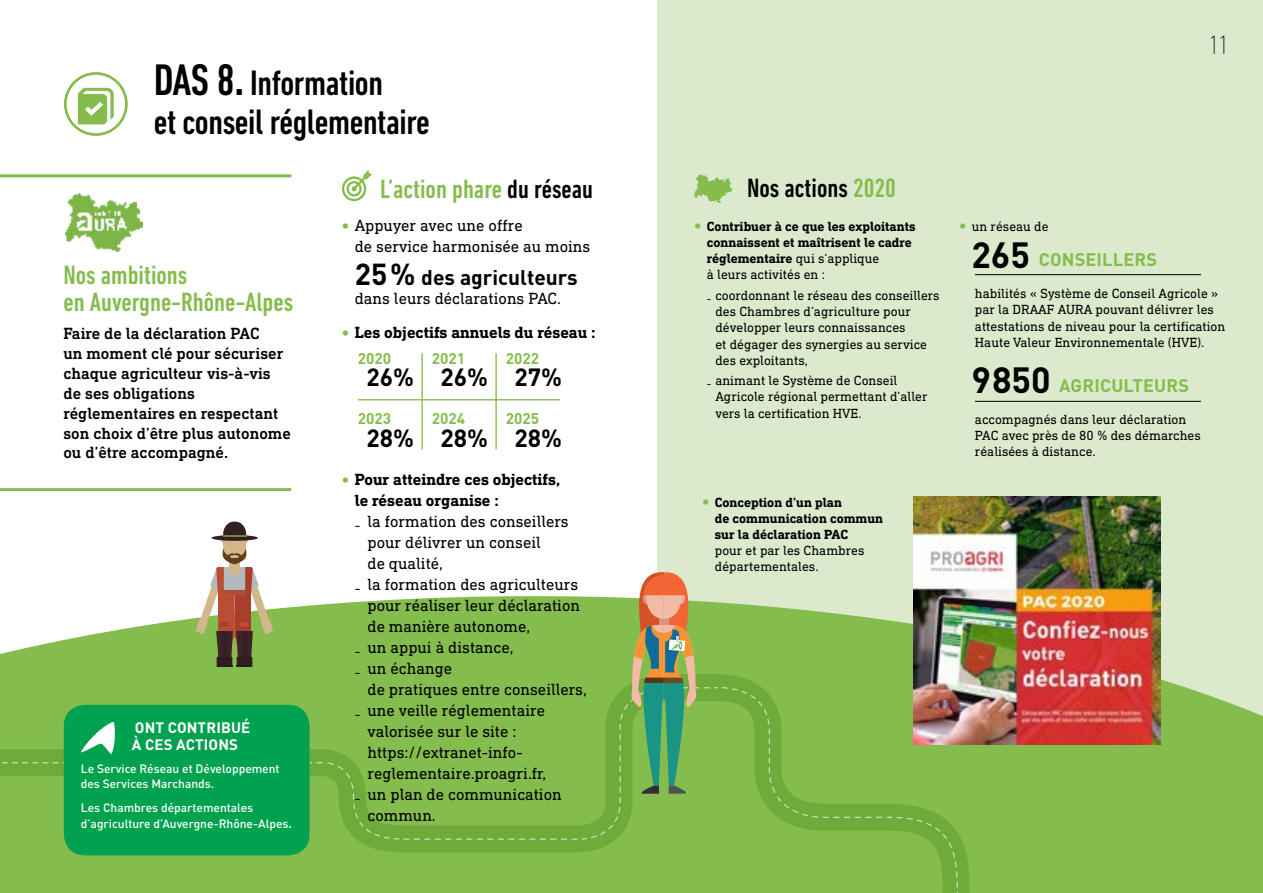
<style>
.page{position:relative;width:1263px;height:893px;background:#fff}
.page>*{position:absolute;margin:0;border:0;box-sizing:border-box;transform-origin:0 0}
.t1{font:500 condensed 36px/39px "DIN Next LT Pro";letter-spacing:-.01em;color:#000}
.t2{font:700 36px "DIN Pro";color:#000}
.t3{font:500 condensed 27px/27px "DIN Next LT Pro";color:#84bd4d}
.t4{font:500 condensed 27px "DIN Next LT Pro";color:#000}
.t5{font:200 condensed 27px "DIN Next LT Pro";color:#000}
.t6{font:700 24.6px "DIN Pro";color:#000}
.t7{font:700 21px "DIN Pro";color:#000}
.t8{font:700 18px "DIN Pro";letter-spacing:.01em;color:#84bd4d}
.t9{font:16.5px/21px "DIN Next Slab Pro";color:#000}
.t10{font:500 16.5px/19.8px "DIN Next Slab Pro";color:#000}
.t11{font:700 16.5px/21px "DIN Next Slab Pro";color:#000}
.t12{font:700 15.45px "DIN Pro";color:#84bd4d}
.t13{font:700 15px/16.5px "DIN Pro";letter-spacing:.01em;color:#fff}
.t14{font:13.5px/16.2px "DIN Next Slab Pro";color:#000}
.t15{font:700 13.5px/16.2px "DIN Next Slab Pro";color:#000}
.t16{font:500 12px/15px "DIN Pro";color:#fff}
.s1{font-size:45px}
.s2{font-size:49.5px}
.s3{font-family:"DIN Next Slab Pro";font-size:13.5px}
.s4{color:#000}
.s5{font-size:30px}
.s6{color:#84bd4d}
.s7{font-weight:400}
</style>
<div class="page">
<div style="left:658px;top:0;width:605px;height:893px;background:#dbeacc"></div>
<svg style="left:0;top:596px;width:1263px;height:297px;fill:#84bd4d"></svg>
<div style="left:0;top:663px;width:983px;height:230px;background:#84bd4d"></div>
<svg style="left:0;top:686px;width:959px;height:207px;background:#81ba4a"></svg>
<svg style="left:64px;top:72px;width:64px;height:64px"></svg>
<hr style="left:0;top:488px;width:291px;height:3px;background:#84bd4d">
<hr style="left:0;top:174px;width:291px;height:3px;background:#84bd4d">
<img style="left:66px;top:193px;width:76px;height:58px">
<hr style="left:975px;top:274px;width:226px;height:1px;background:#000">
<hr style="left:975px;top:401px;width:226px;height:1px;background:#000">
<svg style="left:195px;top:522px;width:78px;height:145px"></svg>
<img style="left:913px;top:496px;width:248px;height:248px">
<svg style="left:619px;top:570px;width:94px;height:224px;background:#8dab66"></svg>
<svg style="left:694px;top:174px;width:38px;height:29px"></svg>
<hr style="left:358px;top:399px;width:202px;height:1px;background:#84bd4d">
<hr style="left:421px;top:353px;width:2px;height:96px;background:#84bd4d">
<hr style="left:495px;top:353px;width:2px;height:96px;background:#84bd4d">
<svg style="left:342px;top:170px;width:30px;height:31px"></svg>
<div style="left:64px;top:705px;width:246px;height:150px;background:#00a24f;border-radius:21px"></div>
<svg style="left:81px;top:722px;width:34px;height:32px"></svg>
<svg style="left:343px;top:802px;width:60px;height:47px;background:#78b243"></svg>
<svg style="left:343px;top:873px;width:5px;height:5px"></svg>
<h1 class="t1" style="left:154px;top:63px;width:277px"><span class="s1">DAS 8</span><span class="s2">.</span> Information<br>et conseil réglementaire</h1>
<h2 class="t3" style="left:63px;top:261px;width:231px">Nos ambitions<br>en Auvergne-Rhône-Alpes</h2>
<p class="t10" style="left:63px;top:324px;width:229px">Faire de la déclaration PAC<br>un moment clé pour sécuriser chaque agriculteur vis-à-vis de ses obligations réglementaires en respectant son choix d’être plus autonome ou d’être accompagné.</p>
<p class="t13" style="left:132px;top:718px;width:120px">ONT CONTRIBUÉ<br>À CES ACTIONS</p>
<p class="t16" style="left:81px;top:760px;width:200px">Le Service Réseau et Développement des Services Marchands.</p>
<p class="t16" style="left:81px;top:798px;width:213px;line-height:16.2px">Les Chambres départementales d’agriculture d’Auvergne-Rhône-Alpes<span class="s3">.</span></p>
<h2 class="t3" style="left:380px;top:175px;width:214px">L’action phare <span class="s4">du réseau</span></h2>
<p class="t9" style="left:355px;top:214px;width:237px">Appuyer avec une offre<br>de service harmonisée au moins</p>
<h3 class="t7" style="left:355px;top:259px;width:225px"><span class="s5">25%</span> des agriculteurs</h3>
<p class="t9" style="left:355px;top:288px;width:208px">dans leurs déclarations PAC.</p>
<p class="t11" style="left:355px;top:322px;width:242px">Les objectifs annuels du réseau :</p>
<p class="t12" style="left:358px;top:345px;width:35px">2020</p>
<h3 class="t6" style="left:366px;top:357px;width:49px">26%</h3>
<p class="t12" style="left:358px;top:406px;width:35px">2023</p>
<h3 class="t6" style="left:366px;top:418px;width:49px">28%</h3>
<p class="t12" style="left:432px;top:345px;width:35px">2021</p>
<h3 class="t6" style="left:440px;top:357px;width:49px">26%</h3>
<p class="t12" style="left:432px;top:406px;width:35px">2024</p>
<h3 class="t6" style="left:440px;top:418px;width:49px">28%</h3>
<p class="t12" style="left:506px;top:345px;width:35px">2022</p>
<h3 class="t6" style="left:514px;top:357px;width:49px">27%</h3>
<p class="t12" style="left:506px;top:406px;width:35px">2025</p>
<h3 class="t6" style="left:514px;top:418px;width:49px">28%</h3>
<p class="t11" style="left:355px;top:469px;width:207px">Pour atteindre ces objectifs, le réseau organise :</p>
<p class="t9" style="left:355px;top:511px;width:215px">₋ la formation des conseillers</p>
<p class="t9" style="left:367px;top:532px;width:175px">pour délivrer un conseil</p>
<p class="t9" style="left:367px;top:553px;width:77px">de qualité,</p>
<p class="t9" style="left:355px;top:574px;width:225px">₋ la formation des agriculteurs</p>
<p class="t9" style="left:367px;top:595px;width:214px">pour réaliser leur déclaration</p>
<p class="t9" style="left:367px;top:616px;width:164px">de manière autonome,</p>
<p class="t9" style="left:355px;top:637px;width:160px">₋ un appui à distance,</p>
<p class="t9" style="left:355px;top:658px;width:99px">₋ un échange</p>
<p class="t9" style="left:367px;top:679px;width:221px">de pratiques entre conseillers,</p>
<p class="t9" style="left:355px;top:700px;width:192px">₋ une veille réglementaire</p>
<p class="t9" style="left:367px;top:721px;width:151px">valorisée sur le site :</p>
<p class="t9" style="left:367px;top:742px;width:157px">https://extranet-info-</p>
<p class="t9" style="left:367px;top:763px;width:180px">reglementaire.proagri.fr,</p>
<p class="t9" style="left:355px;top:784px;width:208px">₋ un plan de communication</p>
<p class="t9" style="left:367px;top:805px;width:70px">commun.</p>
<h2 class="t5" style="left:1209px;top:30px;width:21px">11</h2>
<h2 class="t4" style="left:747px;top:173px;width:150px">Nos actions <span class="s6">2020</span></h2>
<p class="t15" style="left:707px;top:218px;width:210px">Contribuer à ce que les exploitants connaissent et maîtrisent le cadre réglementaire <span class="s7">qui s’applique<br>à leurs activités en :</span></p>
<p class="t14" style="left:715px;top:287px;width:226px;text-indent:-9px">₋ coordonnant le réseau des conseillers des Chambres d’agriculture pour développer leurs connaissances<br>et dégager des synergies au service des exploitants,</p>
<p class="t14" style="left:715px;top:372px;width:214px;text-indent:-9px">₋ animant le Système de Conseil<br>Agricole régional permettant d’aller vers la certification HVE.</p>
<p class="t15" style="left:715px;top:494px;width:170px">Conception d’un plan<br>de communication commun sur la déclaration PAC</p>
<p class="t14" style="left:715px;top:542px;width:151px">pour et par les Chambres départementales.</p>
<p class="t14" style="left:972px;top:218px;width:78px">un réseau de</p>
<h1 class="t2" style="left:971px;top:225px;width:60px">265</h1>
<h3 class="t8" style="left:1039px;top:245px;width:120px">CONSEILLERS</h3>
<p class="t14" style="left:975px;top:285px;width:252px">habilités « Système de Conseil Agricole » par la DRAAF AURA pouvant délivrer les attestations de niveau pour la certification Haute Valeur Environnementale (HVE).</p>
<h1 class="t2" style="left:971px;top:350px;width:81px">9 850</h1>
<h3 class="t8" style="left:1059px;top:370px;width:131px">AGRICULTEURS</h3>
<p class="t14" style="left:975px;top:411px;width:227px">accompagnés dans leur déclaration<br>PAC avec près de 80 % des démarches réalisées à distance.</p>
</div>
